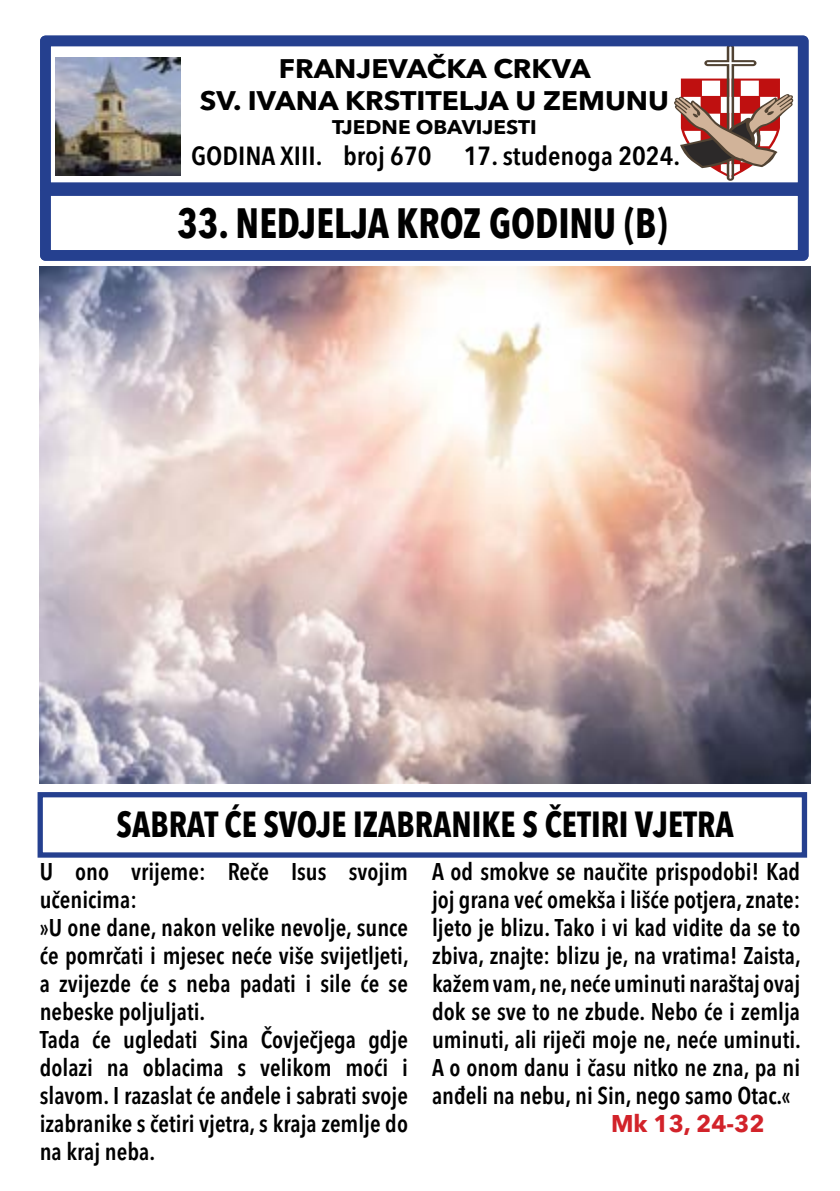
<style>
.page{position:relative;width:840px;height:1191px;background:#fff}
.page>*{position:absolute;margin:0;border:0;box-sizing:border-box;transform-origin:0 0}
.t1{font:700 condensed 42px "Avenir Next LT Pro";color:#000;scale:.94 1}
.t2{font:700 condensed 36px "Avenir Next LT Pro";color:#000;scale:.93 1}
.t3{font:700 26.6px/32px "Avenir Next LT Pro";color:#000;text-align:center;scale:1.06 1}
.t4{font:600 condensed 26px "Avenir Next LT Pro";color:#000;scale:1.06 1}
.t5{font:600 condensed 24px/28px "Avenir Next LT Pro";color:#000}
.t6{font:700 24px "Avenir Next LT Pro";color:#d2232a}
.t7{font:700 19.6px "Avenir Next LT Pro";color:#000;scale:1.06 1}
</style>
<div class="page">
<div style="left:40px;top:185px;width:768px;height:76px;border:11px solid #25408f"></div>
<div style="left:40px;top:185px;width:768px;height:76px;border:5px solid #25408f;border-radius:3px"></div>
<div style="left:49px;top:194px;width:750px;height:58px;border:2px solid #25408f"></div>
<svg style="left:674px;top:48px;width:119px;height:133px"></svg>
<div style="left:40px;top:36px;width:768px;height:157px;border:11px solid #25408f"></div>
<div style="left:40px;top:36px;width:768px;height:157px;border:5px solid #25408f;border-radius:3px"></div>
<div style="left:49px;top:44px;width:750px;height:140px;border:2px solid #25408f"></div>
<img style="left:55px;top:57px;width:125px;height:118px">
<div style="left:38px;top:792px;width:768px;height:65px;border:5px solid #25408f"></div>
<img style="left:40px;top:266px;width:769px;height:517px">
<p class="t3" style="left:200px;top:53px;width:444px">FRANJEVAČKA CRKVA<br>SV. IVANA KRSTITELJA U ZEMUNU</p>
<p class="t7" style="left:332px;top:115px;width:194px">TJEDNE OBAVIJESTI</p>
<p class="t4" style="left:191px;top:140px;width:462px">GODINA XIII. broj 670 17. studenoga 2024.</p>
<h1 class="t1" style="left:177px;top:198px;width:523px">33. NEDJELJA KROZ GODINU (B)</h1>
<h2 class="t2" style="left:116px;top:802px;width:664px">SABRAT ĆE SVOJE IZABRANIKE S ČETIRI VJETRA</h2>
<p class="t5" style="left:40px;top:857px;width:370px">U ono vrijeme: Reče Isus svojim učenicima:<br>»U one dane, nakon velike nevolje, sunce će pomrčati i mjesec neće više svijetljeti, a zvijezde će s neba padati i sile će se nebeske poljuljati.<br>Tada će ugledati Sina Čovječjega gdje dolazi na oblacima s velikom moći i slavom. I razaslat će anđele i sabrati svoje izabranike s četiri vjetra, s kraja zemlje do na kraj neba.</p>
<p class="t5" style="left:432px;top:857px;width:370px;text-align:justify">A od smokve se naučite prispodobi! Kad joj grana već omekša i lišće potjera, znate: ljeto je blizu. Tako i vi kad vidite da se to zbiva, znajte: blizu je, na vratima! Zaista, kažem vam, ne, neće uminuti naraštaj ovaj dok se sve to ne zbude. Nebo će i zemlja uminuti, ali riječi moje ne, neće uminuti.<br>A o onom danu i času nitko ne zna, pa ni anđeli na nebu, ni Sin, nego samo Otac.«</p>
<p class="t6" style="left:610px;top:1109px;width:155px">Mk 13, 24-32</p>
</div>
